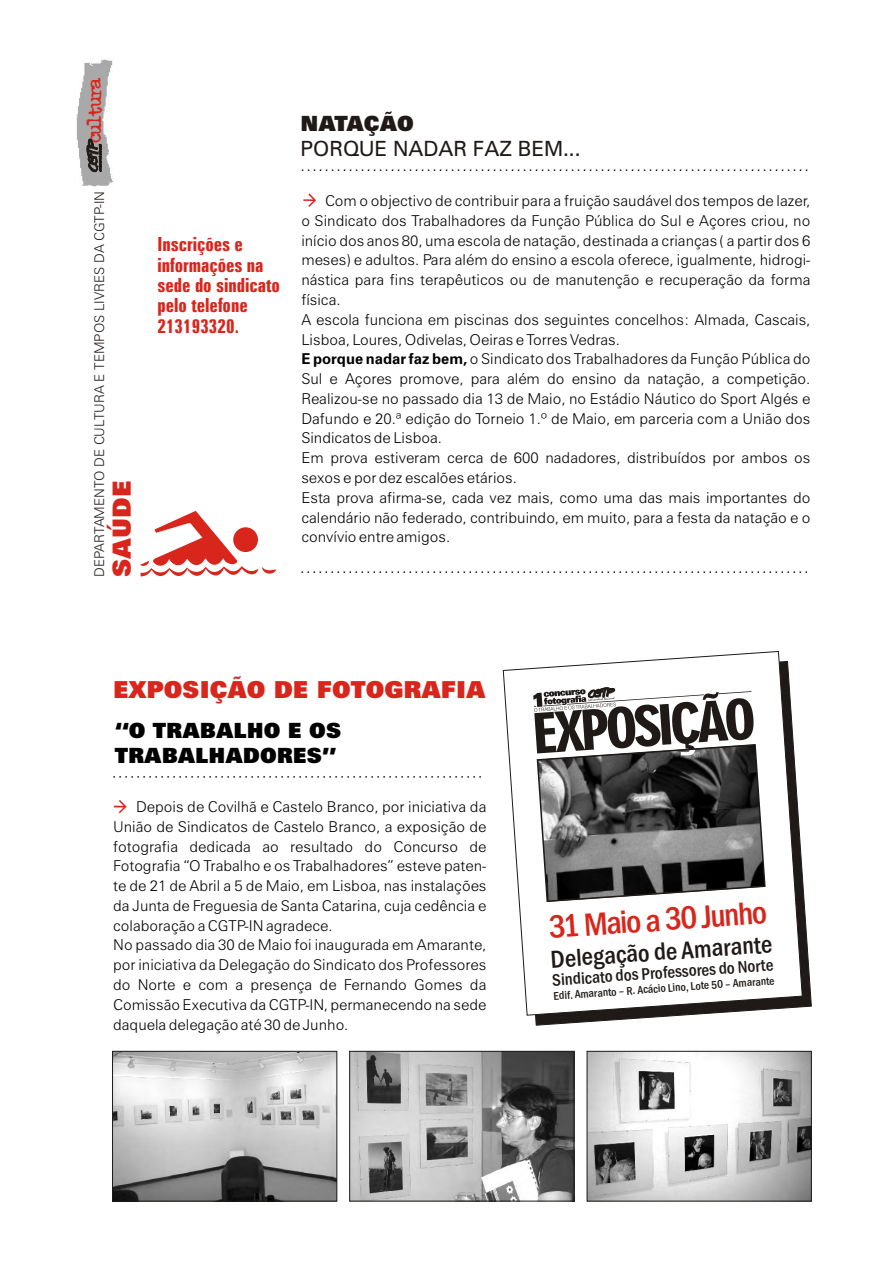
<style>
.page{position:relative;width:894px;height:1263px;background:#fff}
.page>*{position:absolute;margin:0;border:0;box-sizing:border-box;transform-origin:0 0}
.t1{font:33.3px "Franklin Gothic Medium Cond";color:#d9261c}
.t2{font:25.5px "Franklin Gothic Medium Cond";color:#1f1a17}
.t3{font:25.2px "Zurich X Blk BT";color:#d9261c}
.t4{font:23.4px "Zurich X Blk BT";color:#d9261c}
.t5{font:21px/25.2px "Zurich X Blk BT";color:#000}
.t6{font:21px "Zurich BT";color:#1f1a17}
.t7{font:21px "Zurich X Blk BT";color:#1f1a17}
.t8{font:19.5px/20.4px "Zurich Bd X Cn BT";color:#d9261c}
.t9{font:17.55px "Triumph Tippa";letter-spacing:-.125em;color:#d9261c}
.t10{font:17.4px "Franklin Gothic Medium Cond";color:#1f1a17}
.t11{font:15px/19.8px "Zurich Lt BT";color:#000}
.t12{font:13.5px "Zurich Lt BT";color:#1f1a17}
.t13{font:11.7px "Franklin Gothic Medium Cond";color:#1f1a17}
.s1{font-family:"Zurich BT";font-weight:700}
</style>
<div class="page">
<svg style="left:114px;top:800px;width:13px;height:13px"></svg>
<svg style="left:303px;top:194px;width:13px;height:13px"></svg>
<svg style="left:302px;top:571px;width:506px;height:2px"></svg>
<svg style="left:113px;top:776px;width:368px;height:2px"></svg>
<svg style="left:302px;top:169px;width:506px;height:2px"></svg>
<img style="left:76px;top:59px;width:38px;height:128px">
<svg style="left:87px;top:138px;width:15px;height:35px"></svg>
<svg style="left:140px;top:511px;width:136px;height:66px"></svg>
<img style="left:589px;top:1053px;width:221px;height:146px">
<div style="left:587px;top:1051px;width:225px;height:150px;border:1px solid #1f1a17"></div>
<img style="left:352px;top:1053px;width:220px;height:146px">
<div style="left:350px;top:1051px;width:224px;height:150px;border:1px solid #1f1a17"></div>
<img style="left:114px;top:1053px;width:221px;height:146px">
<div style="left:112px;top:1051px;width:225px;height:150px;border:1px solid #1f1a17"></div>
<svg style="left:535px;top:879px;width:277px;height:147px"></svg>
<svg style="left:503px;top:651px;width:300px;height:365px"></svg>
<svg style="left:533px;top:687px;width:233px;height:216px"></svg>
<svg style="left:566px;top:914px;width:13px;height:23px"></svg>
<svg style="left:617px;top:950px;width:10px;height:18px"></svg>
<svg style="left:725px;top:942px;width:6px;height:14px"></svg>
<p class="t9" style="left:81px;top:143px;width:68px;rotate:-90deg">cultu ar</p>
<p class="t12" style="left:94px;top:577px;width:388px;rotate:-90deg">DEPARTAMENTO DE CULTURA E TEMPOS LIVRES DA CGTP-IN</p>
<h3 class="t3" style="left:112px;top:577px;width:98px;rotate:-90deg">SAÚDE</h3>
<h3 class="t8" style="left:157px;top:236px;width:124px">Inscrições e informações na sede do sindicato pelo telefone<br>213193320.</h3>
<h3 class="t7" style="left:301px;top:115px;width:115px">NATAÇÃO</h3>
<h3 class="t6" style="left:301px;top:140px;width:281px">PORQUE NADAR FAZ BEM...</h3>
<p class="t11" style="left:301px;top:192px;width:511px;text-indent:24px">Com o objectivo de contribuir para a fruição saudável dos tempos de lazer, o Sindicato dos Trabalhadores da Função Pública do Sul e Açores criou, no início dos anos 80, uma escola de natação, destinada a crianças ( a partir dos 6 meses) e adultos. Para além do ensino a escola oferece, igualmente, hidrogi&shy;nástica para fins terapêuticos ou de manutenção e recuperação da forma física.<br>A escola funciona em piscinas dos seguintes concelhos: Almada, Cascais, Lisboa, Loures, Odivelas, Oeiras e Torres Vedras.<br><span class="s1">E porque nadar faz bem,</span> o Sindicato dos Trabalhadores da Função Pública do Sul e Açores promove, para além do ensino da natação, a competição.<br>Realizou-se no passado dia 13 de Maio, no Estádio Náutico do Sport Algés e Dafundo e 20.ª edição do Torneio 1.º de Maio, em parceria com a União dos Sindicatos de Lisboa.<br>Em prova estiveram cerca de 600 nadadores, distribuídos por ambos os sexos e por dez escalões etários.<br>Esta prova afirma-se, cada vez mais, como uma das mais importantes do calendário não federado, contribuindo, em muito, para a festa da natação e o convívio entre amigos.</p>
<h3 class="t4" style="left:113px;top:680px;width:374px">EXPOSIÇÃO DE FOTOGRAFIA</h3>
<h3 class="t5" style="left:115px;top:720px;width:228px">“O TRABALHO E OS<br>TRABALHADORES”</h3>
<p class="t11" style="left:113px;top:798px;width:375px;text-indent:23px">Depois de Covilhã e Castelo Branco, por iniciativa da União de Sindicatos de Castelo Branco, a exposição de fotografia dedicada ao resultado do Concurso de Fotografia “O Trabalho e os Trabalhadores” esteve paten&shy;te de 21 de Abril a 5 de Maio, em Lisboa, nas instalações da Junta de Freguesia de Santa Catarina, cuja cedência e colaboração a CGTP-IN agradece.<br>No passado dia 30 de Maio foi inaugurada em Amarante, por iniciativa da Delegação do Sindicato dos Professores do Norte e com a presença de Fernando Gomes da Comissão Executiva da CGTP-IN, permanecendo na sede daquela delegação até 30 de Junho.</p>
<h1 class="t1" style="left:645px;top:909px;width:109px;rotate:-4deg">a Juh</h1>
<h2 class="t2" style="left:550px;top:950px;width:224px;rotate:-4deg">Delega ão de Ama ante</h2>
<h1 class="t1" style="left:548px;top:915px;width:220px;rotate:-4deg">3 Maio 30 n o</h1>
<p class="t10" style="left:552px;top:974px;width:223px;rotate:-4deg">Sindicato dos Professores do Norte</p>
<p class="t13" style="left:567px;top:991px;width:209px;rotate:-4deg">f Am an – .A áco ino ote50 A ar te</p>
<p class="t13" style="left:553px;top:992px;width:21px;rotate:-4deg">Edi .</p>
<p class="t13" style="left:588px;top:989px;width:109px;rotate:-4deg">artoRciL ,L</p>
<p class="t13" style="left:725px;top:980px;width:43px;rotate:-4deg">–man</p>
</div>
